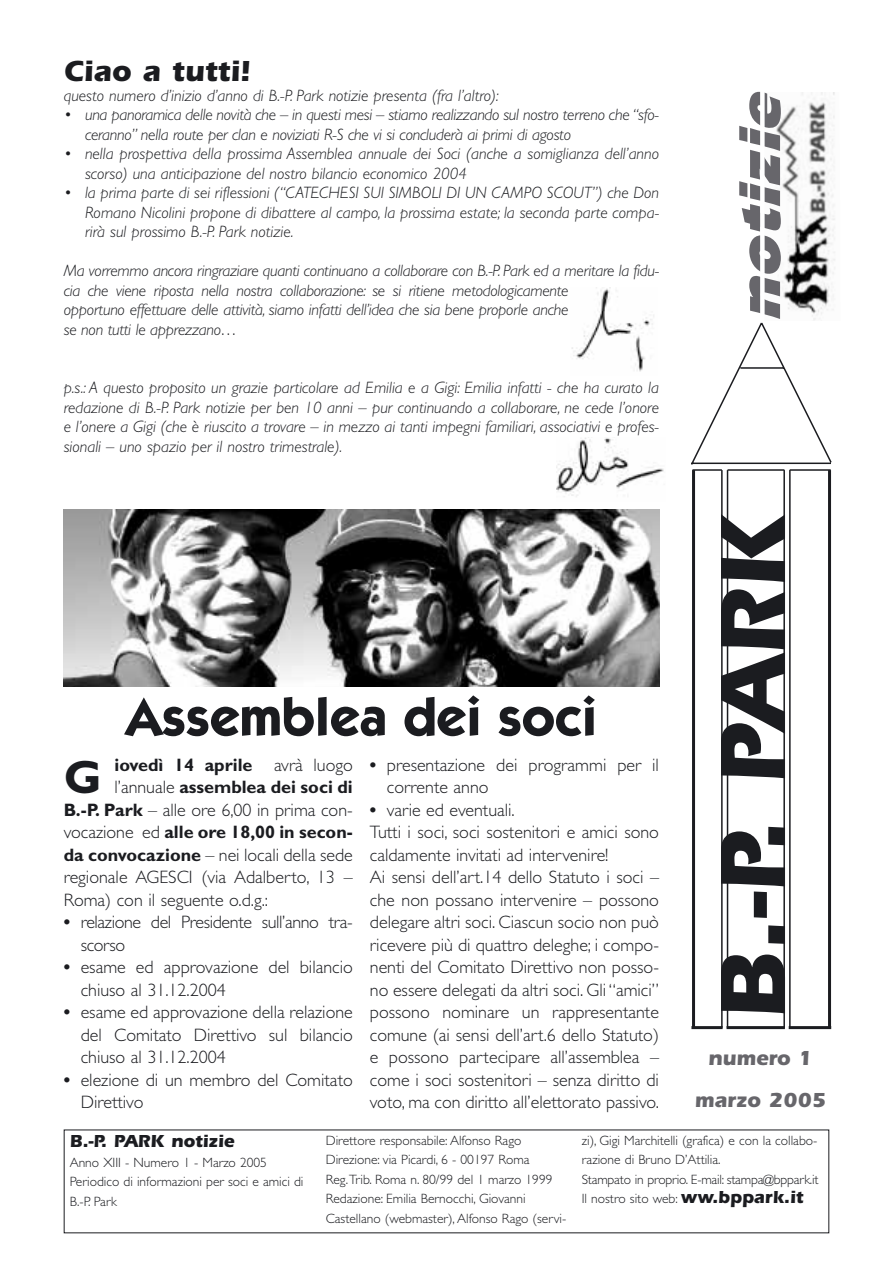
<style>
.page{position:relative;width:893px;height:1263px;background:#fff}
.page>*{position:absolute;margin:0;border:0;box-sizing:border-box;transform-origin:0 0}
.t1{font:700 96px "Itc Eras";color:#1b1c20}
.t2{font:italic 900 60px "Itc Eras";color:#67666b}
.t3{font:700 54px "Itc Kabel";color:#1b1c20}
.t4{font:700 46.8px "Gill Sans";color:#1b1c20}
.t5{font:700 30px "Itc Eras";color:#1b1c20}
.t6{font:700 21px/42px "Itc Eras";color:#67666b;text-align:center}
.t7{font:300 18px/22.5px "Gill Sans";color:#1b1c20}
.t8{font:700 18px "Gill Sans";color:#1b1c20}
.t9{font:300 18px/22.5px "Gill Sans";letter-spacing:-.02em;color:#1b1c20}
.t10{font:700 18px "Itc Eras";color:#1b1c20}
.t11{font:italic 300 16.5px/19.5px "Gill Sans";letter-spacing:-.015em;color:#1b1c20}
.t12{font:300 13.5px/19.5px "Gill Sans";color:#1b1c20}
.s1{font-weight:300}
.s2{font-weight:700}
.s3{font-family:"Itc Eras";font-weight:700;font-size:18px}
</style>
<div class="page">
<img style="left:776px;top:92px;width:59px;height:228px">
<hr style="left:692px;top:470px;width:3px;height:558px;background:#1b1c20">
<hr style="left:721px;top:470px;width:2px;height:558px;background:#1b1c20">
<hr style="left:727px;top:470px;width:1px;height:558px;background:#1b1c20">
<hr style="left:783px;top:470px;width:2px;height:558px;background:#1b1c20">
<hr style="left:789px;top:470px;width:2px;height:558px;background:#1b1c20">
<hr style="left:828px;top:470px;width:3px;height:558px;background:#1b1c20">
<hr style="left:691px;top:1026px;width:32px;height:3px;background:#1b1c20">
<hr style="left:726px;top:1026px;width:59px;height:3px;background:#1b1c20">
<hr style="left:789px;top:1026px;width:42px;height:3px;background:#1b1c20">
<svg style="left:691px;top:322px;width:141px;height:149px"></svg>
<img style="left:64px;top:510px;width:595px;height:177px">
<img style="left:571px;top:287px;width:83px;height:85px">
<img style="left:557px;top:437px;width:107px;height:60px">
<h3 class="t5" style="left:64px;top:61px;width:188px">Ciao a tutti!</h3>
<p class="t11" style="left:64px;top:87px;width:437px">questo numero d’inizio d’anno di B.-P. Park notizie presenta (fra l’altro):</p>
<p class="t11" style="left:85px;top:106px;width:575px;text-indent:-21px">• una panoramica delle novità che – in questi mesi – stiamo realizzando sul nostro terreno che “sfo&shy;ceranno” nella route per clan e noviziati R-S che vi si concluderà ai primi di agosto</p>
<p class="t11" style="left:85px;top:145px;width:575px;text-indent:-21px">• nella prospettiva della prossima Assemblea annuale dei Soci (anche a somiglianza dell’anno scorso) una anticipazione del nostro bilancio economico 2004</p>
<p class="t11" style="left:85px;top:184px;width:576px;text-align:justify;text-indent:-21px">• la prima parte di sei riflessioni (“CATECHESI SUI SIMBOLI DI UN CAMPO SCOUT”) che Don Romano Nicolini propone di dibattere al campo, la prossima estate; la seconda parte compa&shy;rirà sul prossimo B.-P. Park notizie.</p>
<p class="t11" style="left:64px;top:262px;width:597px">Ma vorremmo ancora ringraziare quanti continuano a collaborare con B.-P. Park ed a meritare la fidu&shy;cia che viene riposta nella nostra collaborazione: se si ritiene metodologicamente<br>opportuno effettuare delle attività, siamo infatti dell’idea che sia bene proporle anche<br>se non tutti le apprezzano…</p>
<p class="t11" style="left:64px;top:379px;width:597px;text-align:justify">p.s.: A questo proposito un grazie particolare ad Emilia e a Gigi: Emilia infatti - che ha curato la redazione di B.-P. Park notizie per ben 10 anni – pur continuando a collaborare, ne cede l’onore e l’onere a Gigi (che è riuscito a trovare – in mezzo ai tanti impegni familiari, associativi e profes&shy;sionali – uno spazio per il nostro trimestrale).</p>
<h3 class="t3" style="left:126px;top:697px;width:472px">Assemblea dei soci</h3>
<h3 class="t4" style="left:64px;top:761px;width:39px">G</h3>
<p class="t8" style="left:115px;top:759px;width:240px">iovedì 14 aprile <span class="s1">avrà luogo</span></p>
<p class="t8" style="left:115px;top:781px;width:240px"><span class="s1">l’annuale</span> assemblea dei soci di</p>
<p class="t7" style="left:64px;top:801px;width:291px"><span class="s2">B.-P. Park</span> – alle ore 6,00 in prima con-</p>
<p class="t8" style="left:64px;top:826px;width:291px"><span class="s1">vocazione ed</span> alle ore 18,00 in secon-</p>
<p class="t7" style="left:64px;top:846px;width:291px"><span class="s2">da convocazione</span> – nei locali della sede</p>
<p class="t7" style="left:64px;top:868px;width:291px">regionale AGESCI (via Adalberto, 13 –</p>
<p class="t7" style="left:64px;top:891px;width:206px">Roma) con il seguente o.d.g.:</p>
<p class="t9" style="left:81px;top:913px;width:274px;text-indent:-17px"><span class="s2">•</span> relazione del Presidente sull’anno tra&shy;scorso</p>
<p class="t7" style="left:81px;top:958px;width:274px;text-indent:-17px"><span class="s2">•</span> esame ed approvazione del bilancio chiuso al 31.12.2004</p>
<p class="t7" style="left:81px;top:1003px;width:274px;text-align:justify;text-indent:-17px"><span class="s2">•</span> esame ed approvazione della relazione del Comitato Direttivo sul bilancio chiuso al 31.12.2004</p>
<p class="t7" style="left:81px;top:1071px;width:274px;text-indent:-17px"><span class="s2">•</span> elezione di un membro del Comitato<br>Direttivo</p>
<p class="t7" style="left:387px;top:756px;width:274px;text-indent:-17px"><span class="s2">•</span> presentazione dei programmi per il corrente anno</p>
<p class="t7" style="left:370px;top:801px;width:291px"><span class="s2">•</span> varie ed eventuali.<br>Tutti i soci, soci sostenitori e amici sono caldamente invitati ad intervenire!<br>Ai sensi dell’art.14 dello Statuto i soci – che non possano intervenire – possono delegare altri soci. Ciascun socio non può ricevere più di quattro deleghe; i compo&shy;nenti del Comitato Direttivo non posso&shy;no essere delegati da altri soci. Gli “amici” possono nominare un rappresentante comune (ai sensi dell’art.6 dello Statuto) e possono partecipare all’assemblea – come i soci sostenitori – senza diritto di voto, ma con diritto all’elettorato passivo.</p>
<h2 class="t2" style="left:740px;top:322px;width:240px;rotate:-90deg">notizie</h2>
<h1 class="t1" style="left:721px;top:1020px;width:507px;rotate:-90deg">B.-P. PARK</h1>
<p class="t6" style="left:695px;top:1039px;width:133px">numero 1 marzo 2005</p>
<p class="t10" style="left:70px;top:1135px;width:166px">B.-P. PARK notizie</p>
<p class="t12" style="left:70px;top:1154px;width:235px">Anno XIII - Numero 1 - Marzo 2005<br>Periodico di informazioni per soci e amici di<br>B.-P. Park</p>
<p class="t12" style="left:326px;top:1132px;width:242px">Direttore responsabile: Alfonso Rago Direzione: via Picardi, 6 - 00197 Roma Reg.Trib. Roma n. 80/99 del 1 marzo 1999<br>Redazione: Emilia Bernocchi, Giovanni Castellano (webmaster), Alfonso Rago (servi-</p>
<p class="t12" style="left:582px;top:1132px;width:238px">zi), Gigi Marchitelli (grafica) e con la collabo&shy;razione di Bruno D’Attilia.<br>Stampato in proprio. E-mail: stampa@bppark.it Il nostro sito web: <span class="s3">ww.bppark.it</span></p>
</div>
